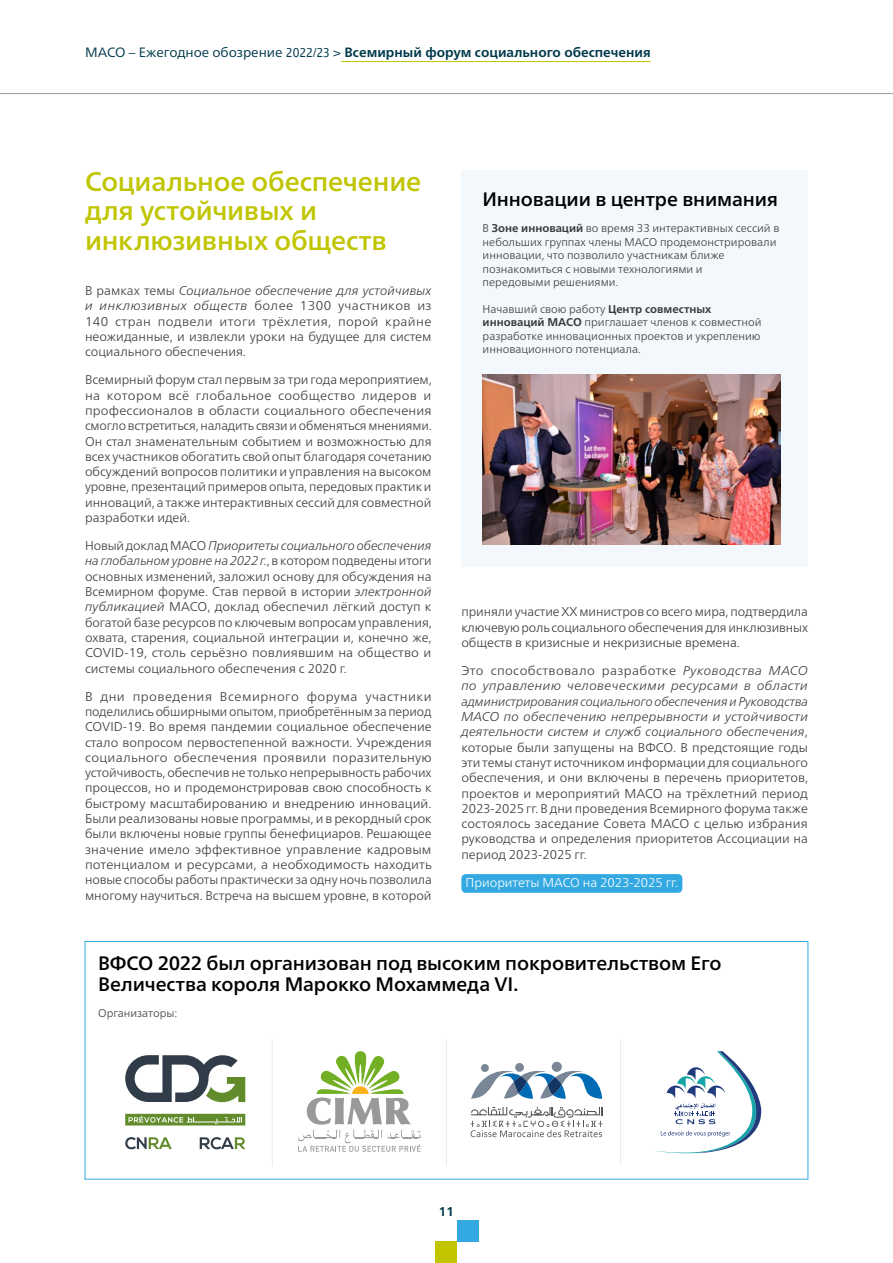
<style>
.page{position:relative;width:893px;height:1263px;background:#fff}
.page>*{position:absolute;margin:0;border:0;box-sizing:border-box;transform-origin:0 0}
.Titre_1{font:500 27px/29.7px "Frutiger Neue LTCYR";letter-spacing:-.005em;color:#c0c500}
.Box_Titre_1{font:500 19.5px/21.5px "Frutiger Neue LTCYR";letter-spacing:-.005em;color:#000}
.t1{font:700 13.5px "Frutiger Neue LTCYR";color:#003a4c}
.Body{font:300 12.75px/15.3px "Frutiger Neue LTCYR";color:#3a3a39;text-align:justify}
.Internet_2{font:300 12.75px "Frutiger Neue LTCYR";color:#fff}
.t2{font:700 12.75px "Frutiger Neue LTCYR";color:#003a4c}
.Box_Body{font:300 11.25px/13.5px "Frutiger Neue LTCYR";color:#3a3a39}
.s1{font-weight:400}
.s2{font-family:"Vialog LT Com";font-weight:300}
.s3{font-style:italic}
.s4{font-weight:700}
</style>
<div class="page">
<div style="left:461px;top:874px;width:221px;height:19px;background:#34a9e1;border-radius:4px"></div>
<hr style="left:272px;top:1038px;width:1px;height:128px;background:#ececec">
<hr style="left:620px;top:1038px;width:1px;height:128px;background:#ececec">
<hr style="left:446px;top:1038px;width:1px;height:128px;background:#ececec">
<svg style="left:125px;top:1114px;width:120px;height:11px"></svg>
<svg style="left:125px;top:1055px;width:120px;height:47px"></svg>
<svg style="left:125px;top:1137px;width:47px;height:13px"></svg>
<svg style="left:200px;top:1137px;width:45px;height:12px"></svg>
<svg style="left:298px;top:1051px;width:123px;height:101px"></svg>
<svg style="left:471px;top:1067px;width:131px;height:32px"></svg>
<div style="left:481px;top:1064px;width:8px;height:8px;background:#788696;border-radius:50%"></div>
<div style="left:515px;top:1063px;width:9px;height:9px;background:#788696;border-radius:50%"></div>
<div style="left:552px;top:1062px;width:10px;height:10px;background:#788696;border-radius:50%"></div>
<svg style="left:470px;top:1107px;width:132px;height:30px"></svg>
<svg style="left:656px;top:1051px;width:105px;height:102px"></svg>
<div style="left:85px;top:941px;width:723px;height:238px;border:1px solid #34a9e1"></div>
<div style="left:461px;top:170px;width:347px;height:397px;background:#f3f8fd"></div>
<img style="left:483px;top:374px;width:297px;height:170px">
<hr style="left:341px;top:61px;width:310px;height:1px;background:#c0c500">
<div style="left:436px;top:1242px;width:21px;height:21px;background:#c0c500"></div>
<div style="left:457px;top:1220px;width:21px;height:22px;background:#34a9e1"></div>
<hr style="left:0;top:93px;width:893px;height:1px;background:#9c9c9d">
<p class="t1" style="left:85px;top:44px;width:567px"><span class="s1">MACO – Ежегодное обозрение</span> <span class="s2">2022/23</span> <span class="s1">&gt;</span> Всемирный форум социального обеспечения</p>
<p class="Titre_1" style="left:85px;top:166px;width:338px">Социальное обеспечение для устойчивых и инклюзивных обществ</p>
<p class="Body" style="left:85px;top:283px;width:348px">В рамках темы <span class="s3">Социальное обеспечение для устойчивых и инклюзивных обществ</span> более 1300 участников из 140 стран подвели итоги трёхлетия, порой крайне неожиданные, и извлекли уроки на будущее для систем социального обеспечения.</p>
<p class="Body" style="left:85px;top:372px;width:348px">Всемирный форум стал первым за три года мероприятием, на котором всё глобальное сообщество лидеров и профессионалов в области социального обеспечения смогло встретиться, наладить связи и обменяться мнениями.<br>Он стал знаменательным событием и возможностью для всех участников обогатить свой опыт благодаря сочетанию обсуждений вопросов политики и управления на высоком уровне, презентаций примеров опыта, передовых практик и инноваций, а также интерактивных сессий для совместной разработки идей.</p>
<p class="Body" style="left:85px;top:538px;width:348px">Новый доклад МАСО <span class="s3">Приоритеты социального обеспечения на глобальном уровне на 2022 г.</span>, в котором подведены итоги основных изменений, заложил основу для обсуждения на Всемирном форуме. Став первой в истории <span class="s3">электронной публикацией</span> МАСО, доклад обеспечил лёгкий доступ к богатой базе ресурсов по ключевым вопросам управления, охвата, старения, социальной интеграции и, конечно же, COVID-19, столь серьёзно повлиявшим на общество и системы социального обеспечения с 2020 г.</p>
<p class="Body" style="left:85px;top:688px;width:348px">В дни проведения Всемирного форума участники поделились обширными опытом, приобретённым за период COVID-19. Во время пандемии социальное обеспечение стало вопросом первостепенной важности. Учреждения социального обеспечения проявили поразительную устойчивость, обеспечив не только непрерывность рабочих процессов, но и продемонстрировав свою способность к быстрому масштабированию и внедрению инноваций.<br>Были реализованы новые программы, и в рекордный срок были включены новые группы бенефициаров. Решающее значение имело эффективное управление кадровым потенциалом и ресурсами, а необходимость находить новые способы работы практически за одну ночь позволила многому научиться. Встреча на высшем уровне, в которой</p>
<p class="Box_Titre_1" style="left:483px;top:189px;width:297px">Инновации в центре внимания</p>
<p class="Box_Body" style="left:483px;top:222px;width:298px">В <span class="s4">Зоне инноваций</span> во время 33 интерактивных сессий в небольших группах члены МАСО продемонстрировали инновации, что позволило участникам ближе познакомиться с новыми технологиями и<br>передовыми решениями.</p>
<p class="Box_Body" style="left:483px;top:302px;width:281px">Начавший свою работу <span class="s4">Центр совместных инноваций МАСО</span> приглашает членов к совместной разработке инновационных проектов и укреплению инновационного потенциала.</p>
<p class="Body" style="left:461px;top:604px;width:348px">приняли участие ХХ министров со всего мира, подтвердила ключевую роль социального обеспечения для инклюзивных обществ в кризисные и некризисные времена.</p>
<p class="Body" style="left:461px;top:663px;width:348px">Это способствовало разработке <span class="s3">Руководства МАСО по управлению человеческими ресурсами в области администрирования социального обеспечения и Руководства МАСО по обеспечению непрерывности и устойчивости деятельности систем и служб социального обеспечения</span>, которые были запущены на ВФСО. В предстоящие годы эти темы станут источником информации для социального обеспечения, и они включены в перечень приоритетов, проектов и мероприятий МАСО на трёхлетний период 2023-2025 гг. В дни проведения Всемирного форума также состоялось заседание Совета МАСО с целью избрания руководства и определения приоритетов Ассоциации на период 2023-2025 гг.</p>
<p class="Internet_2" style="left:466px;top:874px;width:214px">Приоритеты МАСО на 2023-2025 гг.</p>
<p class="Box_Titre_1" style="left:98px;top:952px;width:625px">ВФСО 2022 был организован под высоким покровительством Его<br>Величества короля Марокко Мохаммеда VI.</p>
<p class="Box_Body" style="left:98px;top:1006px;width:81px">Организаторы:</p>
<p class="t2" style="left:439px;top:1204px;width:17px">11</p>
</div>
